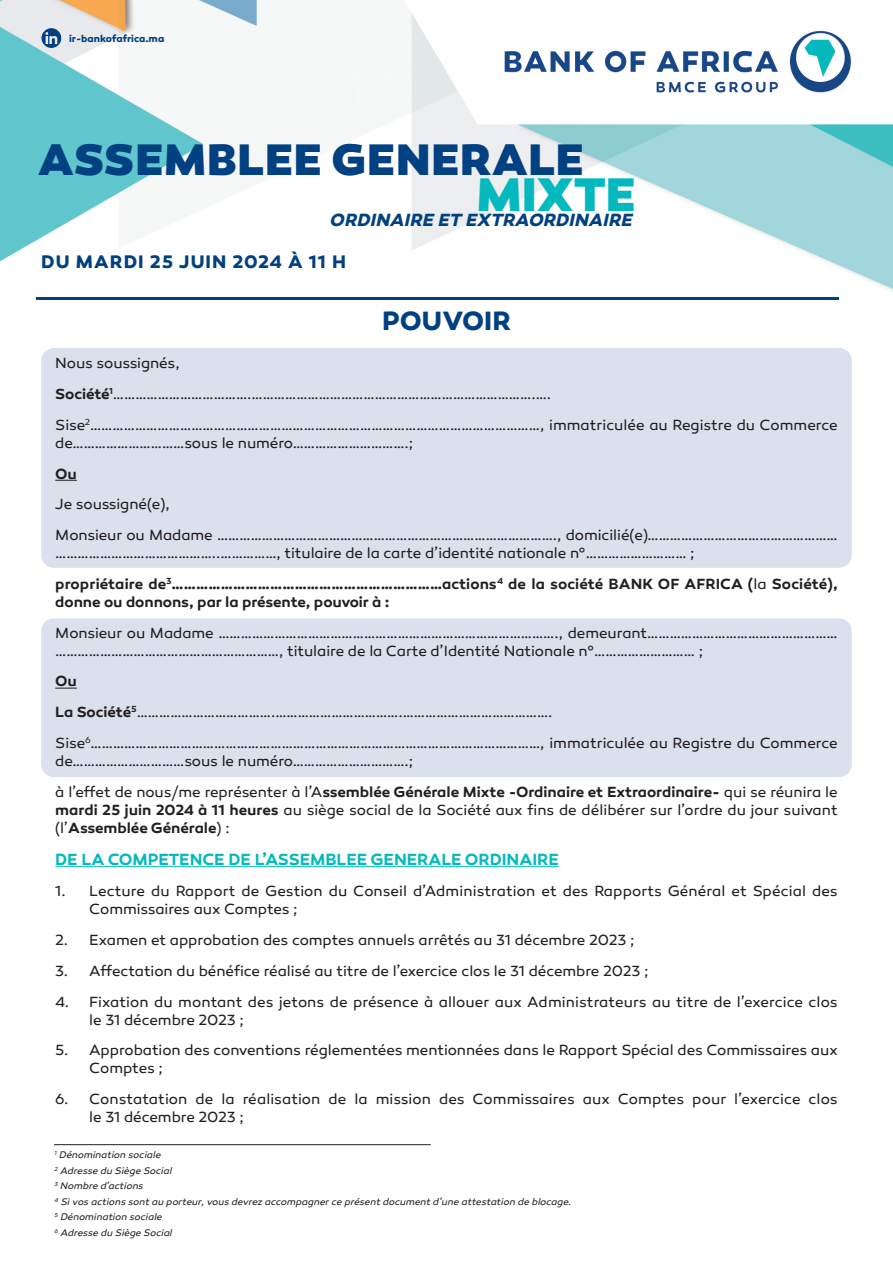
<style>
.page{position:relative;width:893px;height:1263px;background:#fff}
.page>*{position:absolute;margin:0;border:0;box-sizing:border-box;transform-origin:0 0}
.t1{font:800 48px "Canaro";letter-spacing:.01em;color:#03b9bd}
.t2{font:800 45px "Canaro";letter-spacing:.02em;color:#014081}
.t3{font:700 27px "Canaro";letter-spacing:.005em;color:#014081}
.t4{font:700 18.45px "Canaro";letter-spacing:.055em;color:#014081}
.t5{font:italic 700 18px "Canaro";letter-spacing:.01em;color:#014081}
.t6{font:600 16.5px "Canaro";color:#03b9bd}
.t7{font:15px/30.8px "Canaro";letter-spacing:-.005em;color:#231f20}
.t8{font:600 15px/30.8px "Canaro";color:#231f20}
.t9{font:700 10.05px "Canaro";color:#014081}
.t10{font:italic 9.75px/15.6px "Canaro";color:#231f20}
.s1{font-weight:600}
.s2{font-weight:400}
</style>
<div class="page">
<img style="left:0;top:0;width:893px;height:1146px">
<svg style="left:404px;top:0;width:489px;height:124px"></svg>
<img style="left:498px;top:26px;width:356px;height:79px">
<svg style="left:42px;top:28px;width:19px;height:20px"></svg>
<hr style="left:36px;top:297px;width:803px;height:3px;background:#014081">
<div style="left:41px;top:348px;width:811px;height:220px;background:#dbe0ed;border-radius:13px"></div>
<div style="left:41px;top:618px;width:811px;height:159px;background:#dbe0ed;border-radius:13px"></div>
<svg style="left:55px;top:480px;width:22px;height:1px"></svg>
<svg style="left:55px;top:688px;width:22px;height:1px"></svg>
<hr style="left:55px;top:866px;width:504px;height:1px;background:#03b9bd">
<hr style="left:54px;top:1144px;width:377px;height:1px;background:#231f20">
<p class="t9" style="left:69px;top:35px;width:97px">ir-bankofafrica.ma</p>
<h2 class="t2" style="left:38px;top:144px;width:547px">ASSEMBLEE GENERALE</h2>
<h1 class="t1" style="left:477px;top:178px;width:160px">MIXTE</h1>
<p class="t5" style="left:329px;top:214px;width:307px">ORDINAIRE ET EXTRAORDINAIRE</p>
<p class="t4" style="left:41px;top:255px;width:306px">DU MARDI 25 JUIN 2024 À 11 H</p>
<h3 class="t3" style="left:382px;top:312px;width:130px">POUVOIR</h3>
<p class="t7" style="left:55px;top:350px;width:784px">Nous soussignés,<br><span class="s1">Société</span><sup>1</sup>……………………………….………………………………………………………………….….<br>Sise<sup>2</sup>…………………………………………………………………………………………………………, immatriculée au Registre du Commerce</p>
<p class="t7" style="left:55px;top:429px;width:360px">de…………………………sous le numéro………………………….;</p>
<p class="t8" style="left:55px;top:460px;width:23px">Ou</p>
<p class="t7" style="left:55px;top:491px;width:784px">Je soussigné(e),<br>Monsieur ou Madame ………………………………………………………………………………., domicilié(e)……………………………………………</p>
<p class="t8" style="left:55px;top:539px;width:784px"><span class="s2">……………………………………..……………, titulaire de la carte d’identité nationale n°……………………… ;<br></span>propriétaire de<sup>3</sup>…………………………………………………………actions<sup>4</sup> de la société BANK OF AFRICA (<span class="s2">la</span> Société),</p>
<p class="t8" style="left:55px;top:588px;width:336px">donne ou donnons, par la présente, pouvoir à :</p>
<p class="t7" style="left:55px;top:625px;width:784px;line-height:18px">Monsieur ou Madame ………………………………………………………………………………., demeurant…………………………………………… ……………………………………………………, titulaire de la Carte d’Identité Nationale n°……………………… ;</p>
<p class="t7" style="left:55px;top:668px;width:784px"><span class="s1">Ou<br>La Société</span><sup>5</sup>……………………………….…………………………….………………………………….<br>Sise<sup>6</sup>…………………………………………………………………………………………………………, immatriculée au Registre du Commerce</p>
<p class="t7" style="left:55px;top:747px;width:784px">de…………………………sous le numéro………………………….;<br>à l’effet de nous/me représenter à l’A<span class="s1">ssemblée Générale Mixte -Ordinaire et Extraordinaire-</span> qui se réunira le</p>
<p class="t7" style="left:55px;top:802px;width:784px;line-height:18px"><span class="s1">mardi 25 juin 2024 à 11 heures</span> au siège social de la Société aux fins de délibérer sur l’ordre du jour suivant (l’<span class="s1">Assemblée Générale</span>) :</p>
<p class="t6" style="left:55px;top:854px;width:505px">DE LA COMPETENCE DE L’ASSEMBLEE GENERALE ORDINAIRE</p>
<p class="t7" style="left:89px;top:884px;width:750px;line-height:18px;text-indent:-34px">1. Lecture du Rapport de Gestion du Conseil d’Administration et des Rapports Général et Spécial des<br>Commissaires aux Comptes ;</p>
<p class="t7" style="left:55px;top:926px;width:581px">2. Examen et approbation des comptes annuels arrêtés au 31 décembre 2023 ;</p>
<p class="t7" style="left:55px;top:957px;width:595px">3. Affectation du bénéfice réalisé au titre de l’exercice clos le 31 décembre 2023 ;</p>
<p class="t7" style="left:89px;top:994px;width:750px;line-height:18px;text-indent:-34px">4. Fixation du montant des jetons de présence à allouer aux Administrateurs au titre de l’exercice clos le 31 décembre 2023 ;</p>
<p class="t7" style="left:89px;top:1043px;width:750px;line-height:18px;text-indent:-34px">5. Approbation des conventions réglementées mentionnées dans le Rapport Spécial des Commissaires aux<br>Comptes ;</p>
<p class="t7" style="left:89px;top:1092px;width:750px;line-height:18px;text-indent:-34px">6. Constatation de la réalisation de la mission des Commissaires aux Comptes pour l’exercice clos le 31 décembre 2023 ;</p>
<p class="t10" style="left:54px;top:1148px;width:520px"><sup>1</sup> Dénomination sociale<br><sup>2</sup> Adresse du Siège Social<br><sup>3</sup> Nombre d’actions<br><sup>4</sup> Si vos actions sont au porteur, vous devrez accompagner ce présent document d’une attestation de blocage.<br><sup>5</sup> Dénomination sociale<br><sup>6</sup> Adresse du Siège Social</p>
</div>
